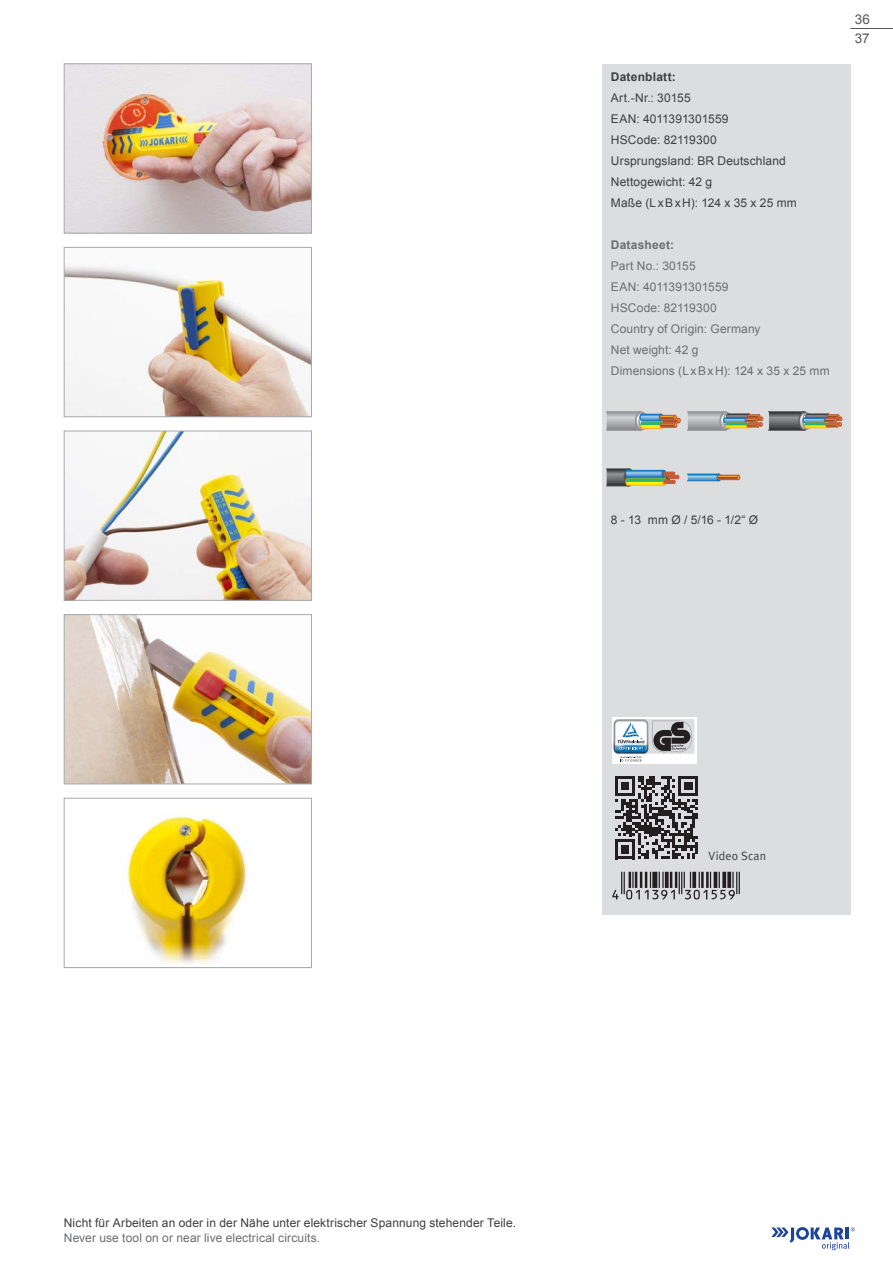
<style>
.page{position:relative;width:893px;height:1263px;background:#fff}
.page>*{position:absolute;margin:0;border:0;box-sizing:border-box;transform-origin:0 0}
.t1{font:13.5px/18.3px "Arial";color:#57585a}
.t2{font:12px/21px "Arial";letter-spacing:.01em;color:#3e3e3f}
.t3{font:12px/21px "Arial";letter-spacing:.01em;color:#6c6d70}
.t4{font:700 12px "Arial";letter-spacing:.015em;color:#3e3e3f}
.t5{font:700 12px "Arial";letter-spacing:.02em;color:#6c6d70}
.t6{font:12px "Meta Plus Normal";letter-spacing:.02em;color:#3e3e3f}
</style>
<div class="page">
<hr style="left:850px;top:28px;width:43px;height:1px;background:#57585a">
<svg style="left:771px;top:1227px;width:84px;height:23px"></svg>
<div style="left:602px;top:64px;width:248px;height:850px;background:#dcdddf"></div>
<div style="left:612px;top:717px;width:84px;height:47px;background:linear-gradient(to bottom,#ebecec,#fafafa)"></div>
<svg style="left:614px;top:719px;width:80px;height:43px"></svg>
<svg style="left:615px;top:776px;width:83px;height:83px"></svg>
<svg style="left:607px;top:411px;width:74px;height:20px"></svg>
<svg style="left:688px;top:411px;width:75px;height:20px"></svg>
<svg style="left:688px;top:474px;width:52px;height:7px"></svg>
<svg style="left:769px;top:411px;width:73px;height:20px"></svg>
<svg style="left:607px;top:468px;width:72px;height:18px"></svg>
<img style="left:127px;top:816px;width:119px;height:148px">
<div style="left:64px;top:798px;width:248px;height:170px;border:1px solid #a8a9ad"></div>
<img style="left:66px;top:65px;width:244px;height:166px">
<div style="left:64px;top:63px;width:248px;height:170px;border:1px solid #a8a9ad"></div>
<img style="left:66px;top:265px;width:244px;height:150px">
<div style="left:64px;top:247px;width:248px;height:170px;border:1px solid #a8a9ad"></div>
<img style="left:66px;top:433px;width:244px;height:166px">
<div style="left:64px;top:431px;width:248px;height:170px;border:1px solid #a8a9ad"></div>
<img style="left:66px;top:616px;width:244px;height:166px">
<div style="left:64px;top:614px;width:248px;height:170px;border:1px solid #a8a9ad"></div>
<svg style="left:612px;top:872px;width:128px;height:27px"></svg>
<p class="t4" style="left:611px;top:69px;width:66px">Datenblatt:</p>
<p class="t2" style="left:611px;top:88px;width:187px">Art.-Nr.: 301 55<br>EAN: 4011391301559<br>HSCode: 82119300<br>Ursprungsland: BR Deutschland<br>Nettogewicht: 42 g<br>Maße (LxBxH): 124 x 35 x 25 mm</p>
<p class="t5" style="left:611px;top:237px;width:65px">Datasheet:</p>
<p class="t3" style="left:611px;top:256px;width:220px">Part No.: 301 55<br>EAN: 4011391301559<br>HSCode: 82119300<br>Country of Origin: Germany<br>Net weight: 42 g<br>Dimensions (LxBxH): 124 x 35 x 25 mm</p>
<p class="t1" style="left:855px;top:10px;width:16px">36<br>37</p>
<p class="t2" style="left:611px;top:509px;width:148px">8-13 mmØ/5/16-1/2“Ø</p>
<p class="t6" style="left:708px;top:849px;width:59px">Video Scan</p>
<p class="t2" style="left:64px;top:1212px;width:454px">Nicht für Arbeiten an oder in der Nähe unter elektrischer Spannung stehender Teile.</p>
<p class="t3" style="left:64px;top:1227px;width:258px">Never use tool on or near live electrical circuits.</p>
</div>
